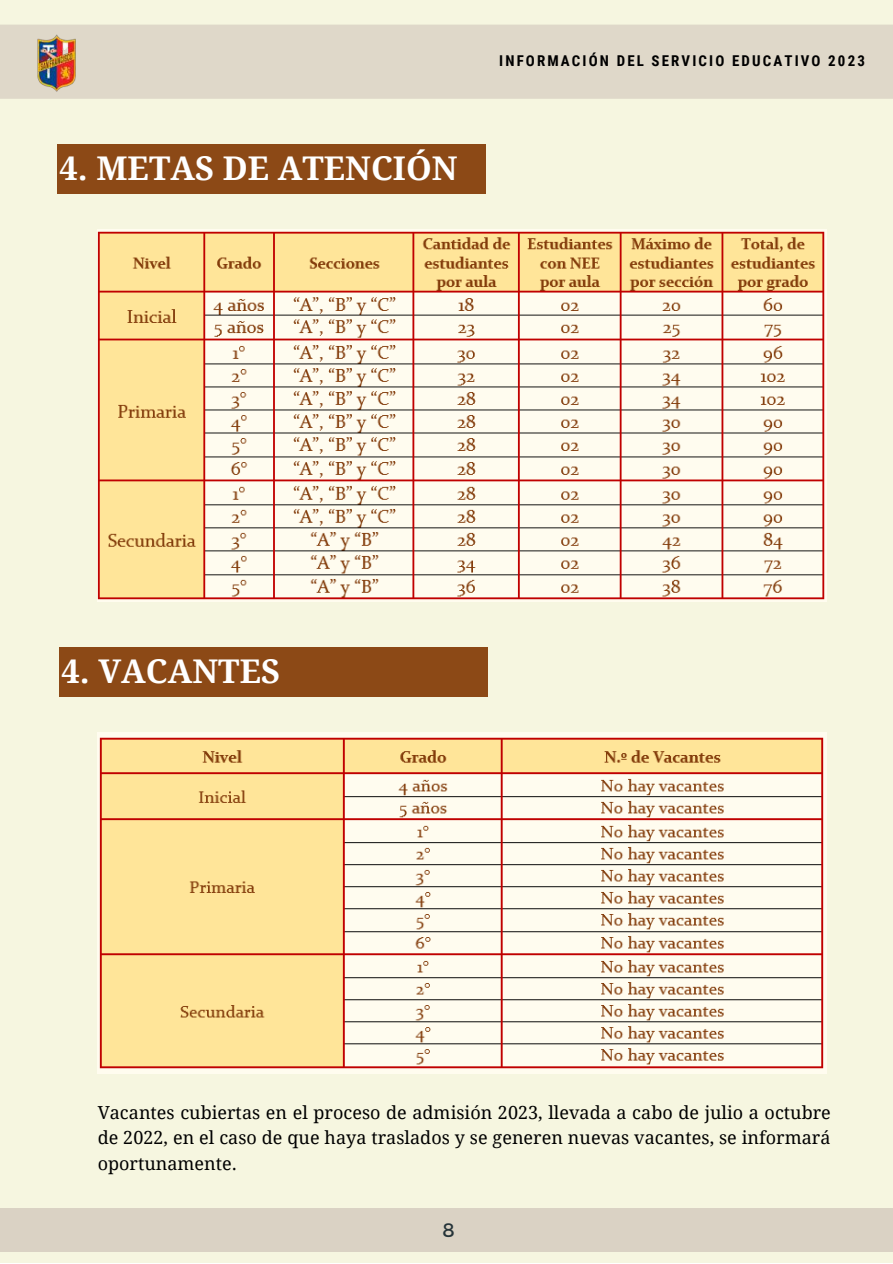
<style>
.page{position:relative;width:893px;height:1264px;background:#fff}
.page>*{position:absolute;margin:0;border:0;box-sizing:border-box;transform-origin:0 0}
.t1{font:700 32.7px "Droid Serif";color:#fff}
.t2{font:19.5px "Montserrat";color:#253439}
.t3{font:18px/25.8px "Droid Serif";color:#000;text-align:justify}
.t4{font:700 15px "Roboto Condensed";letter-spacing:.14em;color:#000}
</style>
<div class="page">
<div style="left:0;top:0;width:892px;height:1262px;background:#f6f6e0"></div>
<div style="left:0;top:25px;width:892px;height:74px;background:#dfd8c9"></div>
<div style="left:0;top:1208px;width:892px;height:44px;background:#dad2c4"></div>
<img style="left:26px;top:26px;width:63px;height:72px">
<div style="left:58px;top:144px;width:428px;height:49px;background:#8c4916"></div>
<img style="left:98px;top:733px;width:728px;height:340px">
<img style="left:98px;top:230px;width:728px;height:371px">
<div style="left:60px;top:647px;width:428px;height:49px;background:#8c4916"></div>
<h1 class="t1" style="left:60px;top:150px;width:399px">4. METAS DE ATENCIÓN</h1>
<p class="t4" style="left:499px;top:52px;width:367px">INFORMACIÓN DEL SERVICIO EDUCATIVO 2023</p>
<h1 class="t1" style="left:62px;top:652px;width:220px">4. VACANTES</h1>
<p class="t3" style="left:98px;top:1099px;width:734px">Vacantes cubiertas en el proceso de admisión 2023, llevada a cabo de julio a octubre de 2022, en el caso de que haya traslados y se generen nuevas vacantes, se informará oportunamente.</p>
<p class="t2" style="left:442px;top:1216px;width:14px">8</p>
</div>
